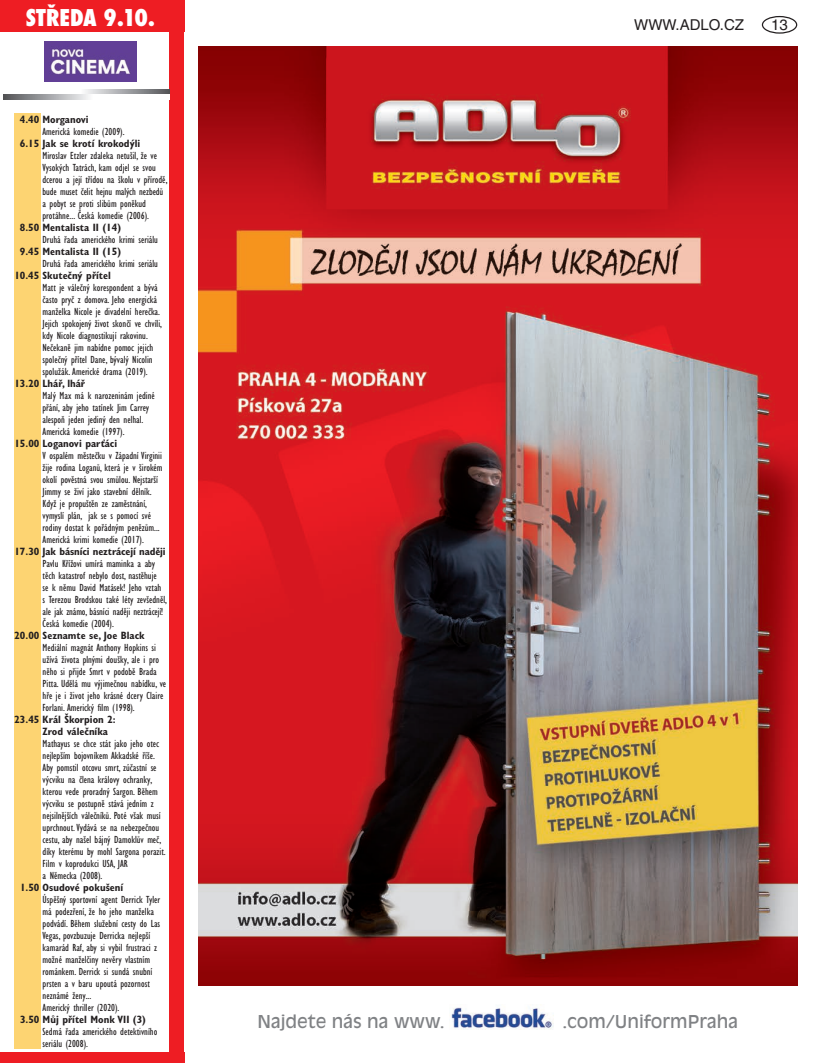
<style>
.page{position:relative;width:815px;height:1063px;background:#fff}
.page>*{position:absolute;margin:0;border:0;box-sizing:border-box;transform-origin:0 0}
.t1{font:800 condensed 22.5px "Futura";color:#fff}
.t2{font:17.5px "Antique Olive CE";color:#808285}
.t3{font:15px "Helvetica CE";color:#231f20}
.t4{font:condensed 10.62px/12px "Gill Sans CE";color:#231f20}
.t5{font:700 condensed 10.62px/12px "Gill Sans CE";color:#231f20}
</style>
<div class="page">
<div style="left:762px;top:16px;width:35px;height:18px;border:1px solid #231f20;border-radius:50%"></div>
<img style="left:451px;top:1007px;width:103px;height:23px">
<div style="left:0;top:0;width:184px;height:32px;background:#ee1d23"></div>
<div style="left:170px;top:0;width:14px;height:1063px;background:#ee1d23"></div>
<div style="left:0;top:1052px;width:184px;height:11px;background:#ee1d23"></div>
<div style="left:14px;top:113px;width:27px;height:936px;background:#fdd472"></div>
<svg style="left:85px;top:90px;width:85px;height:4px"></svg>
<svg style="left:3px;top:94px;width:86px;height:5px"></svg>
<div style="left:41px;top:40px;width:98px;height:45px;background:linear-gradient(to right,#fff,#fff)"></div>
<img style="left:44px;top:42px;width:92px;height:40px">
<img style="left:198px;top:46px;width:599px;height:939px">
<h1 class="t1" style="left:26px;top:2px;width:131px">STŘEDA 9.10.</h1>
<p class="t5" style="left:20px;top:114px;width:70px">4.40 Morganovi</p>
<p class="t4" style="left:43px;top:126px;width:84px">Americká komedie (2009).</p>
<p class="t5" style="left:20px;top:138px;width:122px">6.15 Jak se krotí krokodýli</p>
<p class="t4" style="left:43px;top:150px;width:127px">Miroslav Etzler zdaleka netušil, že ve Vysokých Tatrách, kam odjel se svou dcerou a její třídou na školu v přírodě, bude muset čelit hejnu malých nezbedů a pobyt se proti slibům poněkud protáhne... Česká komedie (2006).</p>
<p class="t5" style="left:20px;top:222px;width:103px">8.50 Mentalista II (14)</p>
<p class="t4" style="left:43px;top:234px;width:117px">Druhá řada amerického krimi seriálu</p>
<p class="t5" style="left:20px;top:246px;width:103px">9.45 Mentalista II (15)</p>
<p class="t4" style="left:43px;top:258px;width:117px">Druhá řada amerického krimi seriálu</p>
<p class="t5" style="left:14px;top:270px;width:98px">10.45 Skutečný přítel</p>
<p class="t4" style="left:43px;top:282px;width:121px">Matt je válečný korespondent a bývá často pryč z domova. Jeho energická manželka Nicole je divadelní herečka.<br>Jejich spokojený život skončí ve chvíli, kdy Nicole diagnostikují rakovinu.<br>Nečekaně jim nabídne pomoc jejich společný přítel Dane, bývalý Nicolin spolužák. Americké drama (2019).</p>
<p class="t5" style="left:14px;top:378px;width:72px">13.20 Lhář, lhář</p>
<p class="t4" style="left:43px;top:390px;width:114px">Malý Max má k narozeninám jediné přání, aby jeho tatínek Jim Carrey alespoň jeden jediný den nelhal.<br>Americká komedie (1997).</p>
<p class="t5" style="left:14px;top:438px;width:104px">15.00 Loganovi parťáci</p>
<p class="t4" style="left:43px;top:450px;width:121px">V ospalém městečku v Západní Virginii žije rodina Loganů, která je v širokém okolí pověstná svou smůlou. Nejstarší Jimmy se živí jako stavební dělník.<br>Když je propuštěn ze zaměstnání, vymyslí plán, jak se s pomocí své rodiny dostat k pořádným penězům...<br>Americká krimi komedie (2017).</p>
<p class="t5" style="left:14px;top:546px;width:153px">17.30 Jak básníci neztrácejí naději</p>
<p class="t4" style="left:43px;top:558px;width:126px">Pavlu Křížovi umírá maminka a aby těch katastrof nebylo dost, nastěhuje<br>se k němu David Matásek! Jeho vztah<br>s Terezou Brodskou také léty zevšedněl, ale jak známo, básníci naději neztrácejí!<br>Česká komedie (2004).</p>
<p class="t5" style="left:14px;top:630px;width:132px">20.00 Seznamte se, Joe Black</p>
<p class="t4" style="left:43px;top:642px;width:125px">Mediální magnát Anthony Hopkins si užívá života plnými doušky, ale i pro něho si přijde Smrt v podobě Brada Pitta. Udělá mu výjimečnou nabídku, ve hře je i život jeho krásné dcery Claire Forlani. Americký film (1998).</p>
<p class="t5" style="left:43px;top:714px;width:75px;text-indent:-28px">23.45 Král Škorpion 2:<br>Zrod válečníka</p>
<p class="t4" style="left:43px;top:738px;width:125px">Mathayus se chce stát jako jeho otec nejlepším bojovníkem Akkadské říše.<br>Aby pomstil otcovu smrt, zúčastní se výcviku na člena královy ochranky, kterou vede proradný Sargon. Během výcviku se postupně stává jedním z nejsilnějších válečníků. Poté však musí uprchnout.Vydává se na nebezpečnou cestu, aby našel bájný Damoklův meč, díky kterému by mohl Sargona porazit.<br>Film v koprodukci USA, JAR<br>a Německa (2008).</p>
<p class="t5" style="left:20px;top:882px;width:105px">1.50 Osudové pokušení</p>
<p class="t4" style="left:43px;top:894px;width:119px">Úspěšný sportovní agent Derrick Tyler má podezření, že ho jeho manželka podvádí. Během služební cesty do Las<br>Vegas, povzbuzuje Derricka nejlepší kamarád Raf, aby si vybil frustraci z možné manželčiny nevěry vlastním románkem. Derrick si sundá snubní prsten a v baru upoutá pozornost neznámé ženy...<br>Americký thriller (2020).</p>
<p class="t5" style="left:20px;top:1014px;width:128px">3.50 Můj přítel Monk VII (3)</p>
<p class="t4" style="left:43px;top:1026px;width:116px">Sedmá řada amerického detektivního seriálu (2008).</p>
<h3 class="t3" style="left:634px;top:16px;width:111px">WWW.ADLO.CZ</h3>
<h3 class="t3" style="left:771px;top:16px;width:18px">13</h3>
<h2 class="t2" style="left:257px;top:1012px;width:189px">Najdete nás na www.</h2>
<h2 class="t2" style="left:562px;top:1012px;width:177px">.com/UniformPraha</h2>
</div>
